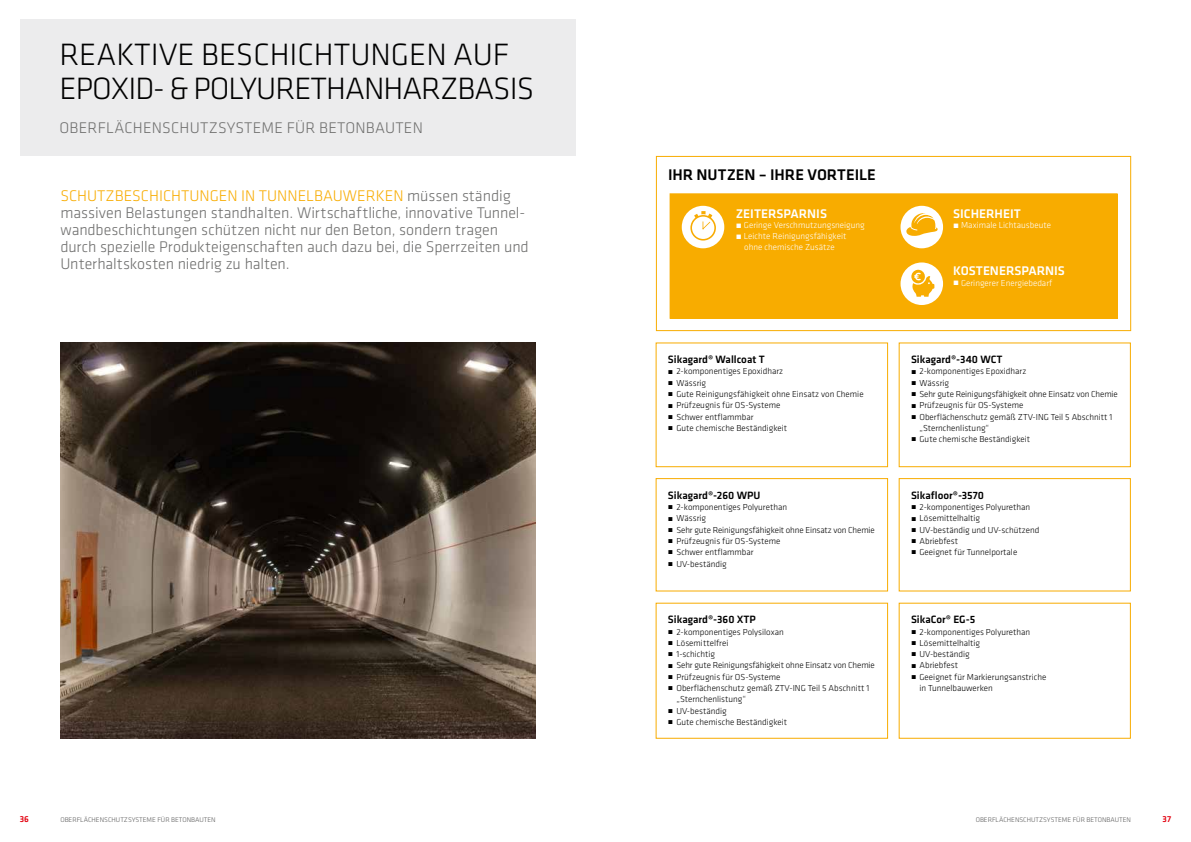
<style>
.page{position:relative;width:1191px;height:842px;background:#fff}
.page>*{position:absolute;margin:0;border:0;box-sizing:border-box;transform-origin:0 0}
.t1{font:300 32px/34px "Klavika";letter-spacing:-.03em;color:#000}
.t2{font:300 16px/17px "Klavika";color:#6f6f6e}
.t3{font:500 16px "Klavika";letter-spacing:-.005em;color:#000}
.t4{font:500 13px "Klavika";color:#fff}
.t5{font:500 11px "Klavika";color:#000}
.t6{font:300 9px/11.3px "Klavika";color:#000}
.t7{font:300 9px/10.8px "Klavika";color:#fff;text-align:center}
.t8{font:500 9px "Klavika";color:#e3000f}
.t9{font:300 7px "Klavika";color:#565656}
.s1{color:#f8ac00}
.s2{font-size:8px}
.s3{font-weight:500}
</style>
<div class="page">
<div style="left:20px;top:20px;width:555px;height:136px;background:#ececed"></div>
<div style="left:655px;top:342px;width:233px;height:125px;border:1px solid #f8ac00"></div>
<div style="left:655px;top:478px;width:233px;height:113px;border:1px solid #f8ac00"></div>
<div style="left:655px;top:603px;width:233px;height:136px;border:1px solid #f8ac00"></div>
<div style="left:898px;top:342px;width:232px;height:125px;border:1px solid #f8ac00"></div>
<div style="left:898px;top:478px;width:232px;height:113px;border:1px solid #f8ac00"></div>
<div style="left:898px;top:603px;width:232px;height:136px;border:1px solid #f8ac00"></div>
<div style="left:656px;top:156px;width:475px;height:175px;border:1px solid #f8ac00"></div>
<div style="left:670px;top:194px;width:447px;height:124px;background:#f8ac00"></div>
<div style="left:669px;top:193px;width:448px;height:126px;border:1px solid #f8ac00"></div>
<div style="left:682px;top:206px;width:42px;height:42px;background:#fff;border-radius:50%"></div>
<svg style="left:690px;top:211px;width:26px;height:30px"></svg>
<div style="left:900px;top:206px;width:43px;height:42px;background:#fff;border-radius:50%"></div>
<svg style="left:906px;top:213px;width:31px;height:23px"></svg>
<div style="left:900px;top:262px;width:43px;height:43px;background:#fff;border-radius:50%"></div>
<svg style="left:911px;top:270px;width:23px;height:27px"></svg>
<img style="left:60px;top:342px;width:475px;height:397px">
<h1 class="t1" style="left:59px;top:37px;width:476px">REAKTIVE BESCHICHTUNGEN AUF<br>EPOXID- &amp; POLYURETHANHARZBASIS</h1>
<h2 class="t2" style="left:59px;top:119px;width:365px">OBERFLÄCHENSCHUTZSYSTEME FÜR BETONBAUTEN</h2>
<p class="t2" style="left:60px;top:187px;width:470px"><span class="s1">SCHUTZBESCHICHTUNGEN IN TUNNELBAUWERKEN</span> müssen ständig massiven Belastungen standhalten. Wirtschaftliche, innovative Tunnel&shy;wandbeschichtungen schützen nicht nur den Beton, sondern tragen durch spezielle Produkteigenschaften auch dazu bei, die Sperrzeiten und Unterhaltskosten niedrig zu halten.</p>
<h2 class="t3" style="left:668px;top:164px;width:209px">IHR NUTZEN – IHRE VORTEILE</h2>
<h3 class="t4" style="left:736px;top:205px;width:93px">ZEITERSPARNIS</h3>
<p class="t7" style="left:736px;top:220px;width:131px">• Geringe Verschmutzungsneigung</p>
<p class="t7" style="left:736px;top:231px;width:112px">• Leichte Reinigungsfähigkeit ohne chemische Zusätze</p>
<p class="t5" style="left:668px;top:352px;width:98px">Sikagard® Wallcoat T</p>
<p class="t6" style="left:668px;top:366px;width:197px"><span class="s2">́</span> 2-komponentiges Epoxidharz<br><span class="s2">́</span> Wässrig<br><span class="s2">́</span> Gute Reinigungsfähigkeit ohne Einsatz von Chemie <span class="s2">́</span> Prüfzeugnis für OS-Systeme<br><span class="s2">́</span> Schwer entflammbar<br><span class="s2">́</span> Gute chemische Beständigkeit</p>
<p class="t5" style="left:668px;top:488px;width:94px">Sikagard®-260 WPU</p>
<p class="t6" style="left:668px;top:501px;width:208px"><span class="s2">́</span> 2-komponentiges Polyurethan<br><span class="s2">́</span> Wässrig<br><span class="s2">́</span> Sehr gute Reinigungsfähigkeit ohne Einsatz von Chemie <span class="s2">́</span> Prüfzeugnis für OS-Systeme<br><span class="s2">́</span> Schwer entflammbar<br><span class="s2">́</span> UV-beständig</p>
<p class="t5" style="left:668px;top:612px;width:90px">Sikagard®-360 XTP</p>
<p class="t6" style="left:668px;top:626px;width:117px"><span class="s2">́</span> 2-komponentiges Polysiloxan</p>
<p class="t6" style="left:668px;top:637px;width:62px"><span class="s2">́</span> Lösemittelfrei</p>
<p class="t6" style="left:668px;top:648px;width:49px"><span class="s2">́</span> 1-schichtig</p>
<p class="t6" style="left:668px;top:660px;width:208px"><span class="s2">́</span> Sehr gute Reinigungsfähigkeit ohne Einsatz von Chemie</p>
<p class="t6" style="left:668px;top:671px;width:114px"><span class="s2">́</span> Prüfzeugnis für OS-Systeme</p>
<p class="t6" style="left:668px;top:682px;width:203px"><span class="s2">́</span> Oberflächenschutz gemäß ZTV-ING Teil 5 Abschnitt 1</p>
<p class="t6" style="left:676px;top:694px;width:71px">„Sternchenlistung“</p>
<p class="t6" style="left:668px;top:705px;width:60px"><span class="s2">́</span> UV-beständig</p>
<p class="t6" style="left:668px;top:716px;width:121px"><span class="s2">́</span> Gute chemische Beständigkeit</p>
<h3 class="t4" style="left:953px;top:205px;width:69px">SICHERHEIT</h3>
<p class="t7" style="left:953px;top:220px;width:99px"><span class="s3">•</span> Maximale Lichtausbeute</p>
<h3 class="t4" style="left:953px;top:262px;width:113px">KOSTENERSPARNIS</h3>
<p class="t7" style="left:953px;top:277px;width:101px"><span class="s3">•</span> Geringerer Energiebedarf</p>
<p class="t5" style="left:911px;top:352px;width:93px">Sikagard®-340 WCT</p>
<p class="t6" style="left:911px;top:366px;width:117px"><span class="s2">́</span> 2-komponentiges Epoxidharz</p>
<p class="t6" style="left:911px;top:377px;width:40px"><span class="s2">́</span> Wässrig</p>
<p class="t6" style="left:911px;top:388px;width:208px"><span class="s2">́</span> Sehr gute Reinigungsfähigkeit ohne Einsatz von Chemie</p>
<p class="t6" style="left:911px;top:399px;width:114px"><span class="s2">́</span> Prüfzeugnis für OS-Systeme</p>
<p class="t6" style="left:911px;top:411px;width:203px"><span class="s2">́</span> Oberflächenschutz gemäß ZTV-ING Teil 5 Abschnitt 1</p>
<p class="t6" style="left:919px;top:422px;width:71px">„Sternchenlistung“</p>
<p class="t6" style="left:911px;top:433px;width:121px"><span class="s2">́</span> Gute chemische Beständigkeit</p>
<p class="t5" style="left:911px;top:488px;width:75px">Sikafloor®-3570</p>
<p class="t6" style="left:911px;top:501px;width:130px"><span class="s2">́</span> 2-komponentiges Polyurethan<br><span class="s2">́</span> Lösemittelhaltig<br><span class="s2">́</span> UV-beständig und UV-schützend <span class="s2">́</span> Abriebfest<br><span class="s2">́</span> Geeignet für Tunnelportale</p>
<p class="t5" style="left:911px;top:612px;width:66px">SikaCor® EG-5</p>
<p class="t6" style="left:911px;top:626px;width:121px"><span class="s2">́</span> 2-komponentiges Polyurethan</p>
<p class="t6" style="left:911px;top:637px;width:71px"><span class="s2">́</span> Lösemittelhaltig</p>
<p class="t6" style="left:911px;top:648px;width:60px"><span class="s2">́</span> UV-beständig</p>
<p class="t6" style="left:911px;top:660px;width:49px"><span class="s2">́</span> Abriebfest</p>
<p class="t6" style="left:911px;top:671px;width:137px"><span class="s2">́</span> Geeignet für Markierungsanstriche</p>
<p class="t6" style="left:919px;top:682px;width:75px">in Tunnelbauwerken</p>
<p class="t8" style="left:20px;top:813px;width:11px">36</p>
<p class="t9" style="left:60px;top:816px;width:157px">OBERFLÄCHENSCHUTZSYSTEME FÜR BETONBAUTEN</p>
<p class="t9" style="left:975px;top:816px;width:157px">OBERFLÄCHENSCHUTZSYSTEME FÜR BETONBAUTEN</p>
<p class="t8" style="left:1162px;top:813px;width:10px">37</p>
</div>
